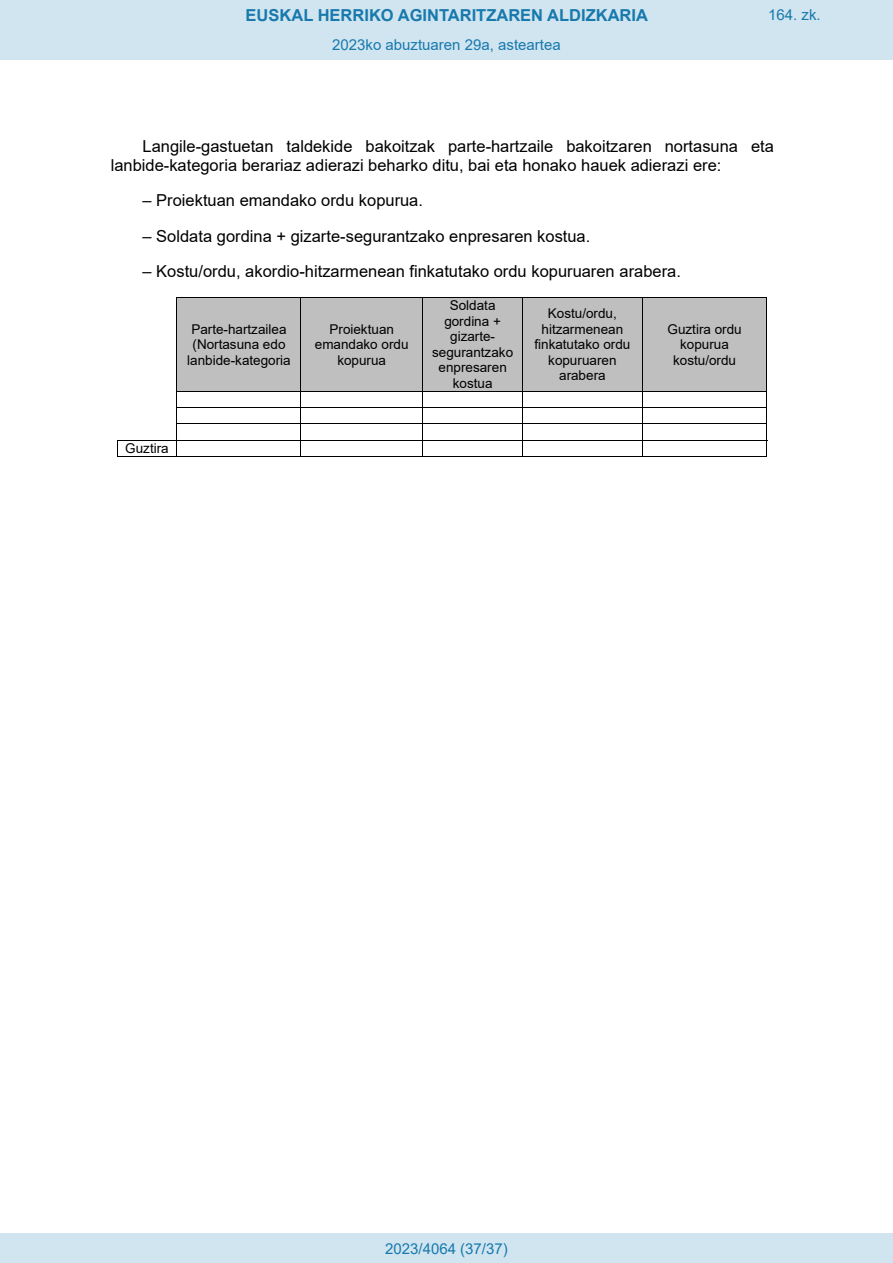
<style>
.page{position:relative;width:893px;height:1263px;background:#fff}
.page>*{position:absolute;margin:0;border:0;box-sizing:border-box;transform-origin:0 0}
.t1{font:16.5px/19px "Arial";color:#000}
.t2{font:700 16.5px "Arial";color:#1879ad}
.Paginacion_Centro{font:15px "Arial";color:#1879ad}
.t3{font:13.5px/15.5px "Arial";color:#000;text-align:center}
</style>
<div class="page">
<div style="left:177px;top:298px;width:124px;height:93px;background:#bfbfbf"></div>
<div style="left:301px;top:298px;width:121px;height:93px;background:#bfbfbf"></div>
<div style="left:423px;top:298px;width:99px;height:93px;background:#bfbfbf"></div>
<div style="left:523px;top:298px;width:119px;height:93px;background:#bfbfbf"></div>
<div style="left:643px;top:298px;width:123px;height:93px;background:#bfbfbf"></div>
<hr style="left:177px;top:297px;width:590px;height:1px;background:#000">
<hr style="left:177px;top:298px;width:1px;height:93px;background:#000">
<hr style="left:301px;top:298px;width:1px;height:93px;background:#000">
<hr style="left:422px;top:298px;width:1px;height:93px;background:#000">
<hr style="left:522px;top:298px;width:1px;height:93px;background:#000">
<hr style="left:642px;top:298px;width:1px;height:93px;background:#000">
<hr style="left:766px;top:298px;width:1px;height:93px;background:#000">
<hr style="left:177px;top:391px;width:590px;height:1px;background:#000">
<hr style="left:177px;top:407px;width:590px;height:1px;background:#000">
<hr style="left:177px;top:423px;width:590px;height:1px;background:#000">
<hr style="left:117px;top:440px;width:650px;height:1px;background:#000">
<svg style="left:117px;top:441px;width:1px;height:15px"></svg>
<hr style="left:117px;top:456px;width:60px;height:1px;background:#000">
<hr style="left:177px;top:456px;width:124px;height:1px;background:#000">
<hr style="left:301px;top:456px;width:121px;height:1px;background:#000">
<svg style="left:422px;top:392px;width:1px;height:65px"></svg>
<hr style="left:423px;top:456px;width:99px;height:1px;background:#000">
<svg style="left:522px;top:392px;width:1px;height:65px"></svg>
<hr style="left:523px;top:456px;width:119px;height:1px;background:#000">
<svg style="left:642px;top:392px;width:1px;height:64px"></svg>
<hr style="left:642px;top:456px;width:124px;height:1px;background:#000">
<svg style="left:766px;top:392px;width:1px;height:65px"></svg>
<div style="left:0;top:0;width:893px;height:60px;background:#d0e5f0"></div>
<div style="left:0;top:1233px;width:893px;height:30px;background:#d0e5f0"></div>
<p class="t2" style="left:246px;top:3px;width:404px">EUSKAL HERRIKO AGINTARITZAREN ALDIZKARIA</p>
<p class="Paginacion_Centro" style="left:768px;top:5px;width:54px">164. zk.</p>
<p class="Paginacion_Centro" style="left:332px;top:35px;width:230px">2023ko abuztuaren 29a, asteartea</p>
<p class="t1" style="left:111px;top:136px;width:665px;text-indent:32px">Langile-gastuetan taldekide bakoitzak parte-hartzaile bakoitzaren nortasuna eta lanbide-kategoria berariaz adierazi beharko ditu, bai eta honako hauek adierazi ere:</p>
<p class="t1" style="left:143px;top:191px;width:282px">– Proiektuan emandako ordu kopurua.</p>
<p class="t1" style="left:143px;top:226px;width:449px">– Soldata gordina + gizarte-segurantzako enpresaren kostua.</p>
<p class="t1" style="left:143px;top:262px;width:540px">– Kostu/ordu, akordio-hitzarmenean finkatutako ordu kopuruaren arabera.</p>
<p class="t3" style="left:187px;top:321px;width:105px">Parte-hartzailea (Nortasuna edo lanbide-kategoria</p>
<p class="t3" style="left:315px;top:321px;width:95px">Proiektuan emandako ordu kopurua</p>
<p class="t3" style="left:125px;top:441px;width:45px">Guztira</p>
<p class="t3" style="left:432px;top:298px;width:82px">Soldata gordina + gizarte&shy;segurantzako enpresaren kostua</p>
<p class="t3" style="left:534px;top:306px;width:98px">Kostu/ordu, hitzarmenean finkatutako ordu kopuruaren arabera</p>
<p class="t3" style="left:667px;top:321px;width:76px">Guztira ordu kopurua kostu/ordu</p>
<p class="Paginacion_Centro" style="left:385px;top:1238px;width:124px">2023/4064 (37/37)</p>
</div>
